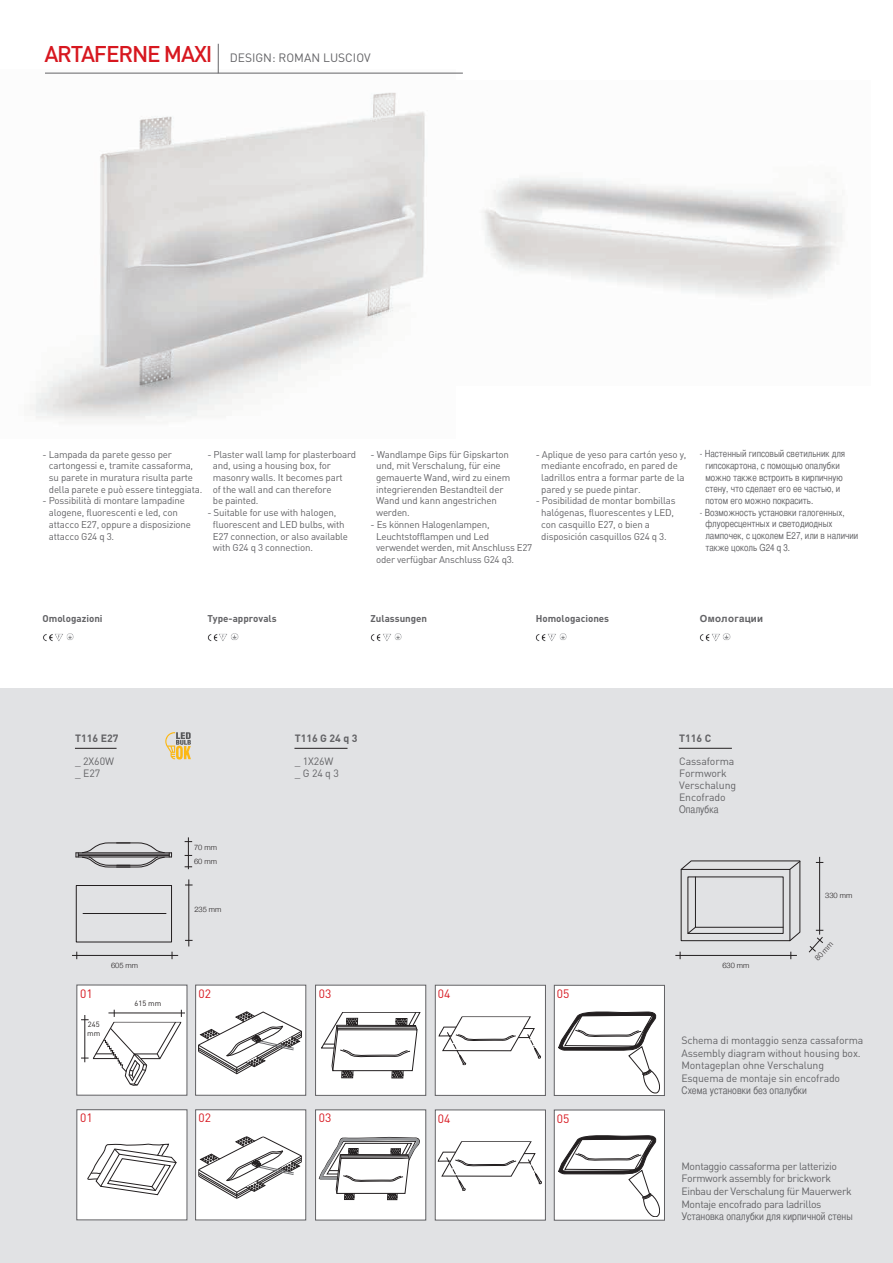
<style>
.page{position:relative;width:893px;height:1263px;background:#fff}
.page>*{position:absolute;margin:0;border:0;box-sizing:border-box;transform-origin:0 0}
.t1{font:12px "DIN";color:#636366}
.t2{font:12px "DIN";color:#d7171f}
.t3{font:10.5px/12px "DIN";letter-spacing:-.015em;color:#636366}
.t4{font:10.5px/12.8px "DIN";letter-spacing:-.035em;color:#636366}
.t5{font:10.5px "Helvetica CY Plain";color:#636366}
.t6{font:700 10.5px "DIN";color:#636366}
.t7{font:9.75px/11.7px "DIN";letter-spacing:-.02em;color:#636366}
.t8{font:9.75px/11.7px "Helvetica CY Plain";color:#636366}
.t9{font:700 9.75px "DIN";color:#636366}
.t10{font:700 9.75px "Helvetica Cyr";letter-spacing:.03em;color:#636366}
.t11{font:300 7.5px/13.8px "Helvetica Neue";color:#231f20}
.t12{font:7.5px/9px "DIN";color:#231f20}
.s1{font-weight:500;font-size:22.5px;color:#d7171f}
</style>
<div class="page">
<div style="left:0;top:688px;width:893px;height:575px;background:#e1e2e4"></div>
<img style="left:30px;top:69px;width:425px;height:351px">
<svg style="left:43px;top:633px;width:31px;height:9px"></svg>
<svg style="left:207px;top:633px;width:31px;height:9px"></svg>
<svg style="left:370px;top:633px;width:31px;height:9px"></svg>
<svg style="left:536px;top:633px;width:30px;height:9px"></svg>
<svg style="left:700px;top:633px;width:30px;height:9px"></svg>
<hr style="left:45px;top:73px;width:418px;height:1px;background:#636366">
<svg style="left:218px;top:44px;width:1px;height:29px"></svg>
<div style="left:76px;top:885px;width:96px;height:57px;border:1px solid #231f20"></div>
<hr style="left:83px;top:913px;width:83px;height:1px;background:#231f20">
<svg style="left:76px;top:842px;width:96px;height:25px"></svg>
<hr style="left:188px;top:837px;width:1px;height:32px;background:#231f20">
<hr style="left:189px;top:879px;width:1px;height:67px;background:#231f20">
<hr style="left:72px;top:955px;width:106px;height:1px;background:#231f20">
<hr style="left:679px;top:748px;width:53px;height:1px;background:#231f20">
<svg style="left:680px;top:860px;width:121px;height:81px"></svg>
<hr style="left:819px;top:857px;width:1px;height:77px;background:#231f20">
<hr style="left:675px;top:955px;width:122px;height:1px;background:#231f20">
<div style="left:77px;top:985px;width:110px;height:110px;background:#fff"></div>
<div style="left:196px;top:985px;width:110px;height:110px;background:#fff"></div>
<div style="left:195px;top:985px;width:111px;height:110px;border:1px solid #636366"></div>
<div style="left:316px;top:985px;width:110px;height:110px;background:#fff"></div>
<div style="left:315px;top:985px;width:111px;height:110px;border:1px solid #636366"></div>
<div style="left:435px;top:985px;width:110px;height:110px;background:#fff"></div>
<div style="left:435px;top:985px;width:111px;height:111px;border:1px solid #636366"></div>
<div style="left:554px;top:985px;width:110px;height:110px;background:#fff"></div>
<div style="left:554px;top:985px;width:111px;height:111px;border:1px solid #636366"></div>
<hr style="left:108px;top:1013px;width:77px;height:1px;background:#231f20">
<svg style="left:81px;top:1010px;width:101px;height:76px"></svg>
<svg style="left:321px;top:1012px;width:99px;height:66px"></svg>
<svg style="left:198px;top:1011px;width:104px;height:63px"></svg>
<svg style="left:438px;top:1016px;width:103px;height:49px"></svg>
<svg style="left:558px;top:1012px;width:102px;height:81px"></svg>
<div style="left:77px;top:1110px;width:110px;height:110px;background:#fff"></div>
<div style="left:77px;top:1109px;width:110px;height:111px;border:1px solid #636366"></div>
<div style="left:196px;top:1110px;width:110px;height:110px;background:#fff"></div>
<div style="left:195px;top:1109px;width:111px;height:111px;border:1px solid #636366"></div>
<div style="left:316px;top:1110px;width:110px;height:110px;background:#fff"></div>
<div style="left:315px;top:1109px;width:111px;height:111px;border:1px solid #636366"></div>
<div style="left:435px;top:1110px;width:110px;height:110px;background:#fff"></div>
<div style="left:435px;top:1110px;width:111px;height:110px;border:1px solid #636366"></div>
<div style="left:554px;top:1110px;width:110px;height:110px;background:#fff"></div>
<div style="left:554px;top:1110px;width:111px;height:110px;border:1px solid #636366"></div>
<svg style="left:87px;top:1143px;width:90px;height:52px"></svg>
<div style="left:387px;top:1193px;width:10px;height:7px;border:1px solid #231f20"></div>
<div style="left:344px;top:1193px;width:10px;height:7px;border:1px solid #231f20"></div>
<svg style="left:318px;top:1136px;width:102px;height:63px"></svg>
<svg style="left:198px;top:1136px;width:104px;height:63px"></svg>
<svg style="left:438px;top:1141px;width:104px;height:50px"></svg>
<svg style="left:558px;top:1135px;width:102px;height:82px"></svg>
<svg style="left:809px;top:937px;width:14px;height:15px"></svg>
<hr style="left:75px;top:748px;width:42px;height:1px;background:#231f20">
<hr style="left:294px;top:748px;width:53px;height:1px;background:#231f20">
<svg style="left:165px;top:732px;width:26px;height:27px"></svg>
<p class="t1" style="left:44px;top:51px;width:328px"><span class="s1">ARTAFERNE MAXI</span> DESIGN: ROMAN LUSCIOV</p>
<p class="t7" style="left:213px;top:448px;width:145px;text-indent:-6px">- Plaster wall lamp for plasterboard and, using a housing box, for masonry walls. It becomes part<br>of the wall and can therefore<br>be painted.</p>
<p class="t7" style="left:213px;top:507px;width:137px;text-indent:-6px">- Suitable for use with halogen, fluorescent and LED bulbs, with<br>E27 connection, or also available with G24 q 3 connection.</p>
<p class="t7" style="left:49px;top:448px;width:155px;text-indent:-6px">- Lampada da parete gesso per cartongessi e, tramite cassaforma, su parete in muratura risulta parte della parete e può essere tinteggiata.</p>
<p class="t7" style="left:49px;top:495px;width:144px;text-indent:-6px">- Possibilità di montare lampadine alogene, fluorescenti e led, con attacco E27, oppure a disposizione attacco G24 q 3.</p>
<p class="t7" style="left:541px;top:448px;width:147px;text-indent:-6px">- Aplique de yeso para cartón yeso y, mediante encofrado, en pared de ladrillos entra a formar parte de la pared y se puede pintar.</p>
<p class="t7" style="left:541px;top:495px;width:136px;text-indent:-6px">- Posibilidad de montar bombillas halógenas, fluorescentes y LED, con casquillo E27, o bien a disposición casquillos G24 q 3.</p>
<p class="t7" style="left:376px;top:448px;width:136px;text-indent:-6px">- Wandlampe Gips für Gipskarton und, mit Verschalung, für eine gemauerte Wand, wird zu einem integrierenden Bestandteil der<br>Wand und kann angestrichen werden.</p>
<p class="t7" style="left:376px;top:519px;width:158px;text-indent:-6px">- Es können Halogenlampen,<br>Leuchtstofflampen und Led verwendet werden, mit Anschluss E27 oder verfügbar Anschluss G24 q3.</p>
<p class="t8" style="left:705px;top:448px;width:141px;text-indent:-6px">- Настенный гипсовый светильник для гипсокартона, с помощью опалубки можно также встроить в кирпичную стену, что сделает его ее частью, и потом его можно покрасить.</p>
<p class="t8" style="left:705px;top:506px;width:155px;text-indent:-6px">- Возможность установки галогенных, флуоресцентных и светодиодных лампочек, с цоколем E27, или в наличии также цоколь G24 q 3.</p>
<p class="t9" style="left:43px;top:613px;width:62px">Omologazioni</p>
<p class="t9" style="left:207px;top:613px;width:71px">Type-approvals</p>
<p class="t9" style="left:371px;top:613px;width:58px">Zulassungen</p>
<p class="t9" style="left:536px;top:613px;width:75px">Homologaciones</p>
<p class="t10" style="left:700px;top:615px;width:65px">Омологации</p>
<p class="t6" style="left:75px;top:732px;width:45px">T116 E27</p>
<p class="t3" style="left:75px;top:755px;width:40px">_ 2X60W _ E27</p>
<p class="t11" style="left:111px;top:958px;width:29px">605 mm</p>
<p class="t11" style="left:194px;top:841px;width:24px">70 mm<br>60 mm</p>
<p class="t11" style="left:194px;top:902px;width:29px">235 mm</p>
<p class="t6" style="left:295px;top:732px;width:64px">T116 G 24 q 3</p>
<p class="t3" style="left:295px;top:755px;width:46px">_ 1X26W _ G 24 q 3</p>
<p class="t2" style="left:80px;top:986px;width:14px">01</p>
<p class="t2" style="left:199px;top:986px;width:14px">02</p>
<p class="t2" style="left:319px;top:986px;width:14px">03</p>
<p class="t2" style="left:438px;top:987px;width:14px">04</p>
<p class="t2" style="left:557px;top:987px;width:14px">05</p>
<p class="t12" style="left:87px;top:1019px;width:15px">245 mm</p>
<p class="t12" style="left:135px;top:999px;width:28px">615 mm</p>
<p class="t2" style="left:80px;top:1111px;width:14px">01</p>
<p class="t2" style="left:199px;top:1111px;width:14px">02</p>
<p class="t2" style="left:319px;top:1111px;width:14px">03</p>
<p class="t2" style="left:438px;top:1111px;width:14px">04</p>
<p class="t2" style="left:557px;top:1111px;width:14px">05</p>
<p class="t6" style="left:679px;top:732px;width:34px">T116 C</p>
<p class="t3" style="left:679px;top:755px;width:59px">Cassaforma<br>Formwork<br>Verschalung<br>Encofrado</p>
<p class="t5" style="left:679px;top:803px;width:41px">Опалубка</p>
<p class="t11" style="left:722px;top:958px;width:29px">630 mm</p>
<p class="t11" style="left:825px;top:889px;width:29px">330 mm</p>
<p class="t11" style="left:811px;top:955px;width:24px;rotate:-48deg">80 mm</p>
<p class="t3" style="left:681px;top:1034px;width:183px;line-height:12.8px">Schema di montaggio senza cassaforma Assembly diagram without housing box.<br>Montageplan ohne Verschalung Esquema de montaje sin encofrado</p>
<p class="t5" style="left:681px;top:1085px;width:127px">Схема установки без опалубки</p>
<p class="t4" style="left:681px;top:1160px;width:172px">Montaggio cassaforma per latterizio Formwork assembly for brickwork Einbau der Verschalung für Mauerwerk Montaje encofrado para ladrillos</p>
<p class="t5" style="left:681px;top:1210px;width:173px">Установка опалубки для кирпичной стены</p>
</div>
